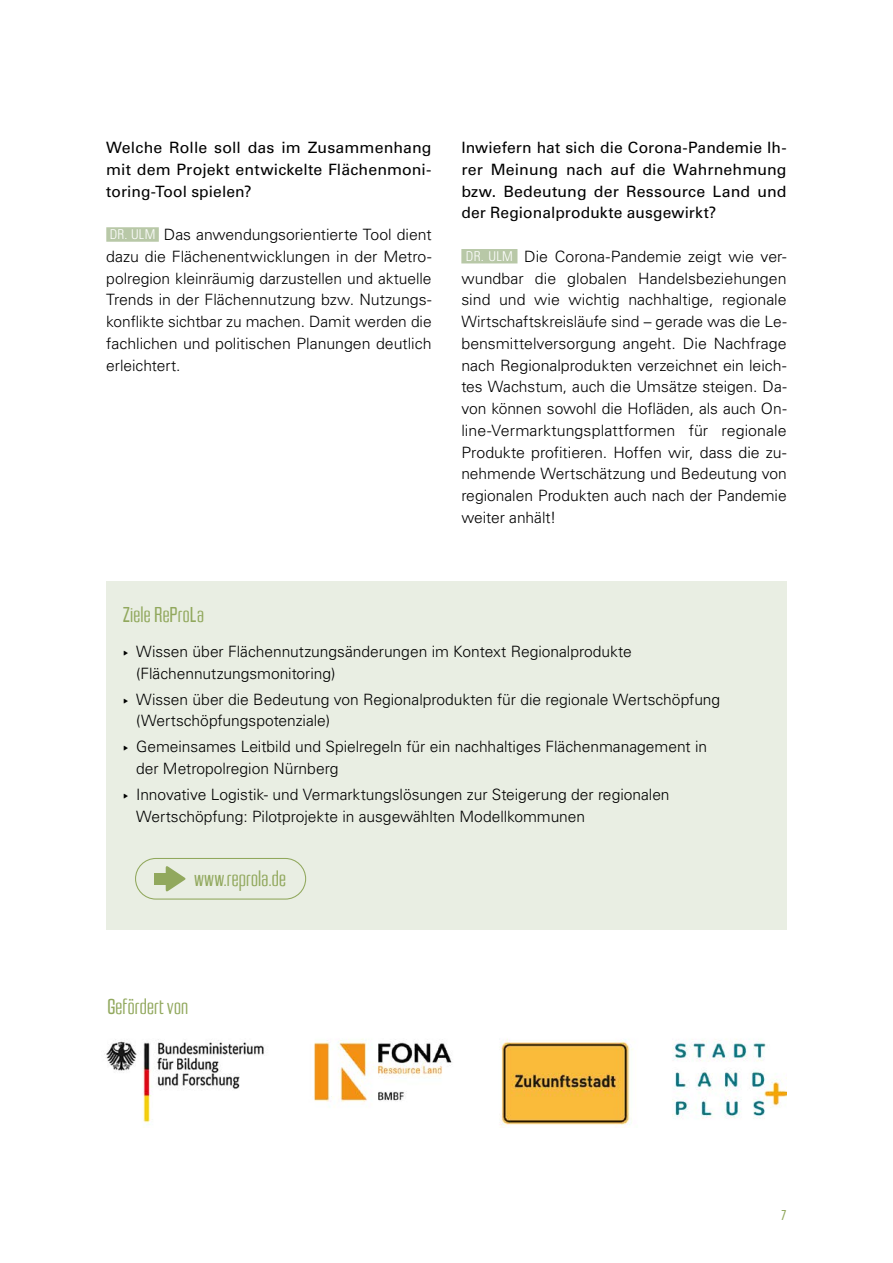
<style>
.page{position:relative;width:893px;height:1263px;background:#fff}
.page>*{position:absolute;margin:0;border:0;box-sizing:border-box;transform-origin:0 0}
.t1{font:300 22.5px "Jay Gothic URW";letter-spacing:.005em;color:#91a85d}
.t2{font:300 15.6px/21.8px "Univers LT";color:#000}
.t3{font:15.6px/21.8px "Univers LT";letter-spacing:.005em;color:#000;text-align:justify}
.t4{font:300 15px "Jay Gothic URW";color:#91a85d}
.s1{font-stretch:condensed;font-size:13.5px;color:#fff}
.s2{font-family:"Entypo";font-weight:400}
</style>
<div class="page">
<img style="left:104px;top:1038px;width:683px;height:90px">
<div style="left:106px;top:227px;width:53px;height:15px;background:#b8c8a7"></div>
<div style="left:461px;top:249px;width:56px;height:14px;background:#b8c8a7"></div>
<div style="left:106px;top:581px;width:681px;height:348px;background:#e9eee3"></div>
<svg style="left:154px;top:866px;width:31px;height:25px"></svg>
<div style="left:135px;top:858px;width:171px;height:41px;border:1px solid #91a85d;border-radius:20px"></div>
<p class="t3" style="left:106px;top:137px;width:327px">Welche Rolle soll das im Zusammenhang mit dem Projekt entwickelte Flächenmoni&shy;toring-Tool spielen?</p>
<p class="t2" style="left:106px;top:224px;width:327px;text-align:justify"><span class="s1">DR. ULM</span> Das anwendungsorientierte Tool dient dazu die Flächenentwicklungen in der Metro&shy;polregion kleinräumig darzustellen und aktuelle Trends in der Flächennutzung bzw. Nutzungs&shy;konflikte sichtbar zu machen. Damit werden die fachlichen und politischen Planungen deutlich erleichtert.</p>
<p class="t3" style="left:461px;top:137px;width:327px">Inwiefern hat sich die Corona-Pandemie Ih&shy;rer Meinung nach auf die Wahrnehmung bzw. Bedeutung der Ressource Land und der Regionalprodukte ausgewirkt?</p>
<p class="t2" style="left:461px;top:245px;width:327px;text-align:justify"><span class="s1">DR. ULM</span> Die Corona-Pandemie zeigt wie ver&shy;wundbar die globalen Handelsbeziehungen sind und wie wichtig nachhaltige, regionale Wirtschaftskreisläufe sind – gerade was die Le&shy;bensmittelversorgung angeht. Die Nachfrage nach Regionalprodukten verzeichnet ein leich&shy;tes Wachstum, auch die Umsätze steigen. Da&shy;von können sowohl die Hofläden, als auch On&shy;line-Vermarktungsplattformen für regionale Produkte profitieren. Hoffen wir, dass die zu&shy;nehmende Wertschätzung und Bedeutung von regionalen Produkten auch nach der Pandemie weiter anhält!</p>
<h1 class="t1" style="left:123px;top:602px;width:82px">Ziele ReProLa</h1>
<p class="t2" style="left:136px;top:640px;width:497px;text-indent:-13px"><span class="s2">▶</span> Wissen über Flächennutzungsänderungen im Kontext Regionalprodukte (Flächennutzungsmonitoring)</p>
<p class="t2" style="left:136px;top:688px;width:586px;text-indent:-13px"><span class="s2">▶</span> Wissen über die Bedeutung von Regionalprodukten für die regionale Wertschöpfung (Wertschöpfungspotenziale)</p>
<p class="t2" style="left:136px;top:736px;width:572px;text-indent:-13px"><span class="s2">▶</span> Gemeinsames Leitbild und Spielregeln für ein nachhaltiges Flächenmanagement in der Metropolregion Nürnberg</p>
<p class="t2" style="left:136px;top:784px;width:535px;text-indent:-13px"><span class="s2">▶</span> Innovative Logistik- und Vermarktungslösungen zur Steigerung der regionalen<br>Wertschöpfung: Pilotprojekte in ausgewählten Modellkommunen</p>
<h1 class="t1" style="left:194px;top:865px;width:93px">www.reprola.de</h1>
<h1 class="t1" style="left:107px;top:994px;width:82px">Gefördert von</h1>
<p class="t4" style="left:781px;top:1207px;width:7px">7</p>
</div>
